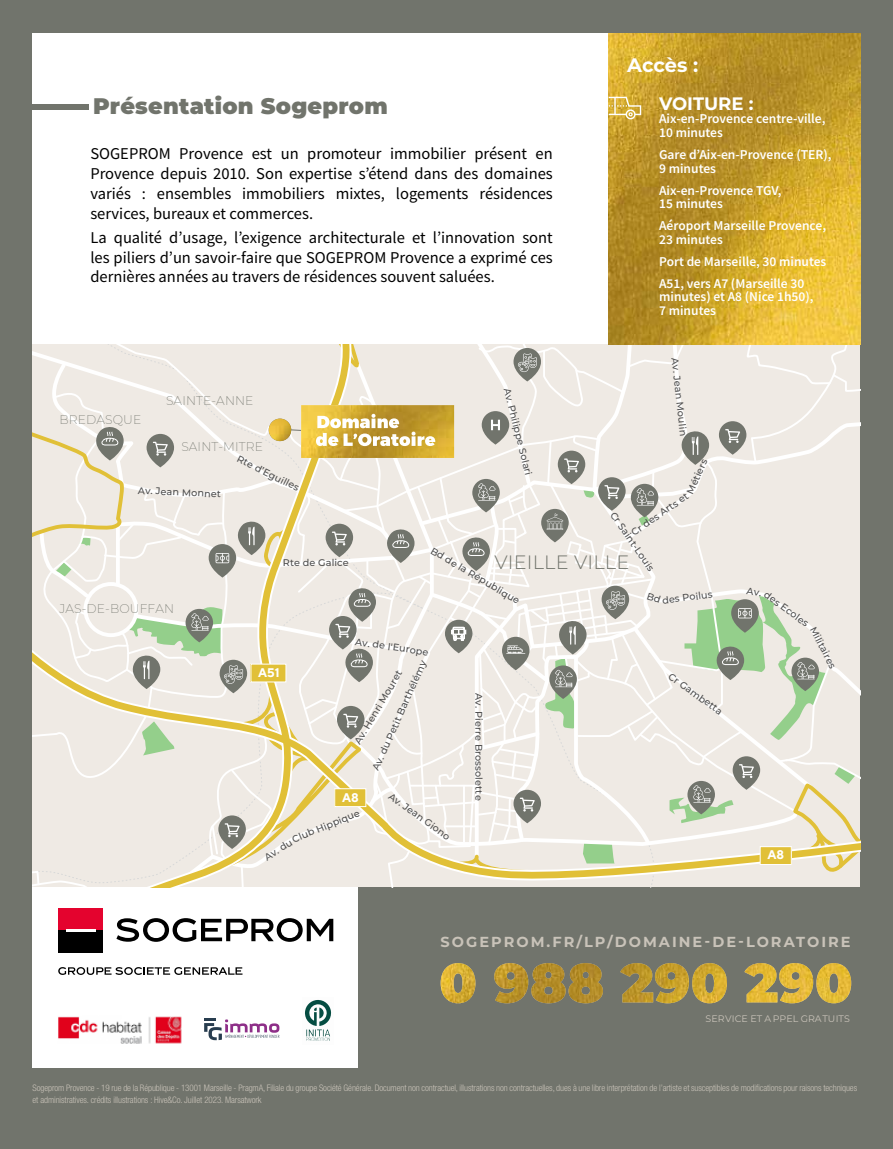
<style>
.page{position:relative;width:893px;height:1149px;background:#fff}
.page>*{position:absolute;margin:0;border:0;box-sizing:border-box;transform-origin:0 0}
.t1{font:900 22.5px "Montserrat";letter-spacing:.01em;color:#71746c}
.t2{font:700 19.5px "Montserrat";letter-spacing:-.005em;color:#fff}
.t3{font:300 19.35px "Montserrat";letter-spacing:.01em;color:#71746c}
.t4{font:700 18px "Montserrat";color:#fff}
.t5{font:16.5px/19.8px "Source Sans Pro";color:#000;text-align:justify}
.t6{font:700 14.55px "Montserrat";letter-spacing:.14em;color:#c9c3b9}
.t7{font:600 13.5px/13.5px "Source Sans Pro";color:#fff}
.t8{font:700 12.6px "TT Norms Pro";color:#fff}
.t9{font:200 12.3px "Montserrat";letter-spacing:.01em;color:#71746c}
.t10{font:500 9.6px "Montserrat";letter-spacing:.01em;color:#4c4c4c}
.t11{font:9.45px "Montserrat";color:#c9c3b9}
.t12{font:300 condensed 9px/12px "Helvetica Neue LT Std";letter-spacing:-.01em;color:#c9c3b9}
</style>
<div class="page">
<div style="left:0;top:0;width:893px;height:1148px;background:#71746c"></div>
<div style="left:33px;top:33px;width:576px;height:311px;background:#fff"></div>
<div style="left:33px;top:887px;width:325px;height:180px;background:#fff"></div>
<svg style="left:441px;top:963px;width:35px;height:39px"></svg>
<img style="left:494px;top:963px;width:357px;height:39px">
<div style="left:0;top:104px;width:89px;height:5px;background:#71746c"></div>
<img style="left:609px;top:33px;width:251px;height:311px">
<svg style="left:609px;top:97px;width:32px;height:22px"></svg>
<img style="left:58px;top:1016px;width:124px;height:27px">
<svg style="left:204px;top:1018px;width:75px;height:21px"></svg>
<svg style="left:305px;top:1000px;width:27px;height:41px"></svg>
<svg style="left:116px;top:918px;width:217px;height:23px"></svg>
<div style="left:58px;top:907px;width:45px;height:23px;background:#e4032e"></div>
<div style="left:58px;top:929px;width:45px;height:23px;background:#000"></div>
<hr style="left:66px;top:928px;width:29px;height:3px;background:#fff">
<svg style="left:58px;top:967px;width:184px;height:7px"></svg>
<svg style="left:33px;top:344px;width:827px;height:543px"></svg>
<h1 class="t1" style="left:93px;top:89px;width:296px">Présentation Sogeprom</h1>
<p class="t5" style="left:90px;top:144px;width:464px">SOGEPROM Provence est un promoteur immobilier présent en Provence depuis 2010. Son expertise s’étend dans des domaines variés : ensembles immobiliers mixtes, logements résidences services, bureaux et commerces.</p>
<p class="t5" style="left:90px;top:227px;width:464px">La qualité d’usage, l’exigence architecturale et l’innovation sont les piliers d’un savoir-faire que SOGEPROM Provence a exprimé ces dernières années au travers de résidences souvent saluées.</p>
<p class="t2" style="left:627px;top:51px;width:72px">Accès :</p>
<p class="t4" style="left:659px;top:90px;width:96px">VOITURE :</p>
<p class="t7" style="left:659px;top:112px;width:168px">Aix-en-Provence centre-ville,<br>10 minutes</p>
<p class="t7" style="left:659px;top:147px;width:174px">Gare d’Aix-en-Provence (TER),<br>9 minutes</p>
<p class="t7" style="left:659px;top:183px;width:124px">Aix-en-Provence TGV,<br>15 minutes</p>
<p class="t7" style="left:659px;top:219px;width:168px">Aéroport Marseille Provence,<br>23 minutes</p>
<p class="t7" style="left:659px;top:250px;width:169px;line-height:22px">Port de Marseille, 30 minutes<br>A51, vers A7 (Marseille 30</p>
<p class="t7" style="left:659px;top:290px;width:156px">minutes) et A8 (Nice 1h50),<br>7 minutes</p>
<p class="t9" style="left:59px;top:411px;width:83px">BREDASQUE</p>
<p class="t9" style="left:166px;top:392px;width:89px">SAINTE-ANNE</p>
<p class="t9" style="left:181px;top:438px;width:83px">SAINT-MITRE</p>
<p class="t10" style="left:138px;top:483px;width:84px;rotate:3deg">Av. Jean Monnet</p>
<p class="t10" style="left:241px;top:451px;width:70px;rotate:27deg">Rte d’Eg uilles</p>
<p class="t9" style="left:59px;top:600px;width:116px">JAS-DE-BOUFFAN</p>
<p class="t10" style="left:283px;top:555px;width:67px">Rte de Galice</p>
<p class="t10" style="left:682px;top:357px;width:80px;rotate:84deg">Av. Jean Moulin</p>
<p class="t10" style="left:514px;top:386px;width:91px;rotate:76deg">Av. Ph ilippe Solari</p>
<p class="t10" style="left:683px;top:490px;width:39px;rotate:-66deg">Métiers</p>
<p class="t10" style="left:628px;top:526px;width:69px;rotate:-34deg">Cr des Arts et</p>
<p class="t10" style="left:618px;top:508px;width:71px;rotate:56deg">Cr Saint-Louis</p>
<p class="t10" style="left:435px;top:543px;width:103px;rotate:31deg">Bd de la République</p>
<p class="t3" style="left:494px;top:548px;width:136px">VIEILLE VILLE</p>
<p class="t10" style="left:661px;top:593px;width:52px;rotate:-7deg">des Poilus</p>
<p class="t8" style="left:258px;top:664px;width:23px">A51</p>
<p class="t10" style="left:356px;top:634px;width:76px;rotate:8deg">Av. de l'Europe</p>
<p class="t10" style="left:369px;top:767px;width:120px;rotate:-66deg">Av. du Petit Barth élémy</p>
<p class="t10" style="left:351px;top:739px;width:86px;rotate:-59deg">Av. Henri Mouret</p>
<p class="t8" style="left:342px;top:788px;width:18px">A8</p>
<p class="t10" style="left:290px;top:832px;width:74px;rotate:-22deg">Club Hippique</p>
<p class="t10" style="left:262px;top:851px;width:32px;rotate:-32deg">Av. du</p>
<p class="t10" style="left:394px;top:789px;width:75px;rotate:36deg">Av. Jean Giono</p>
<p class="t10" style="left:485px;top:693px;width:109px;rotate:90deg">Av. Pierre Brossolette</p>
<p class="t10" style="left:673px;top:669px;width:66px;rotate:36deg">Cr Gambetta</p>
<p class="t10" style="left:769px;top:588px;width:54px;rotate:36deg">des Ecoles</p>
<p class="t10" style="left:819px;top:624px;width:47px;rotate:63deg">Militaires</p>
<p class="t8" style="left:767px;top:846px;width:18px">A8</p>
<p class="t6" style="left:441px;top:931px;width:412px">SOGEPROM.FR/LP/DOMAINE-DE-LORATOIRE</p>
<p class="t11" style="left:705px;top:1012px;width:146px">SERVICE ET APPEL GRATUITS</p>
<p class="t12" style="left:33px;top:1081px;width:826px">Sogeprom Provence - 19 rue de la République - 13001 Marseille - PragmA, Filiale du groupe Société Générale. Document non contractuel, illustrations non contractuelles, dues à une libre interprétation de l’artiste et susceptibles de modifications pour raisons techniques et administratives. crédits illustrations : Hive&amp;Co. Juillet 2023. Marsatwork</p>
</div>
